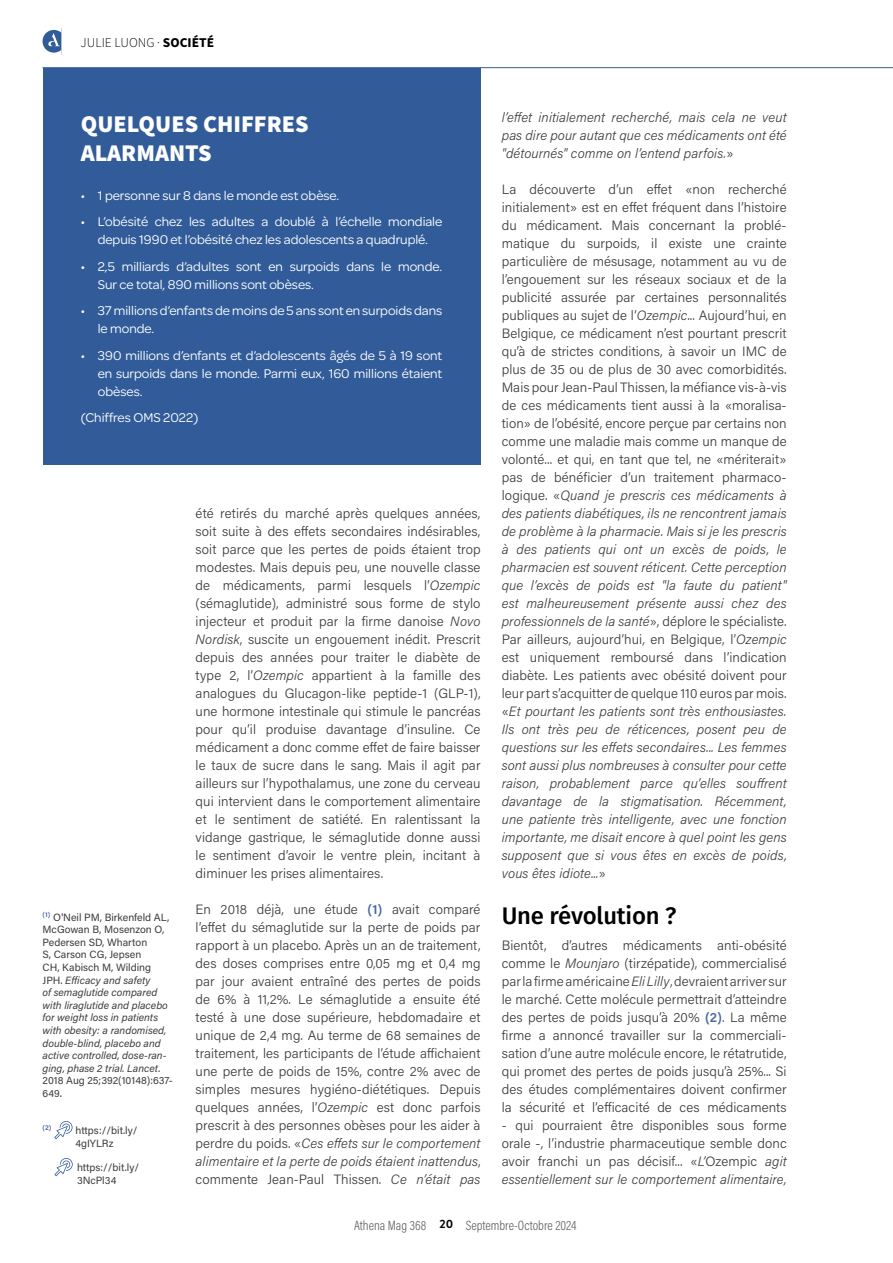
<style>
.page{position:relative;width:893px;height:1263px;background:#fff}
.page>*{position:absolute;margin:0;border:0;box-sizing:border-box;transform-origin:0 0}
.t1{font:900 24px/28.8px "Source Sans Pro";color:#fff}
.t2{font:500 24px "Fira Sans";letter-spacing:-.01em;color:#000}
.t3{font:300 13.5px/18px "Acumin Pro";letter-spacing:.005em;color:#3c3c3b;text-align:justify}
.t4{font:13.5px/18px "Omnes VF";color:#fff}
.t5{font:italic 300 13.5px/18px "Acumin Pro";letter-spacing:.005em;color:#3c3c3b;text-align:justify}
.t6{font:300 13.5px "Acumin Pro Cond";color:#646363}
.t7{font:300 13.5px "Source Sans Pro";color:#000}
.t8{font:italic 10.5px/12.6px "Acumin Pro";color:#3c3c3b}
.t9{font:10.5px/13.5px "Acumin Pro";color:#3c3c3b}
.s1{font-weight:700}
.s2{font-style:normal}
.s3{font-weight:500;font-style:normal}
.s4{font-style:italic}
.s5{font-weight:600;color:#4968a2}
</style>
<div class="page">
<div style="left:43px;top:68px;width:437px;height:396px;background:#325c99"></div>
<svg style="left:54px;top:1121px;width:19px;height:18px"></svg>
<svg style="left:55px;top:1158px;width:18px;height:18px"></svg>
<hr style="left:43px;top:67px;width:850px;height:1px;background:#325c99">
<svg style="left:43px;top:29px;width:18px;height:24px"></svg>
<p class="t7" style="left:81px;top:33px;width:135px">JULIE LUONG · <span class="s1">SOCIÉTÉ</span></p>
<h1 class="t1" style="left:81px;top:110px;width:229px">QUELQUES CHIFFRES<br>ALARMANTS</h1>
<p class="t4" style="left:81px;top:186px;width:260px">• 1 personne sur 8 dans le monde est obèse.</p>
<p class="t4" style="left:81px;top:212px;width:363px;text-align:center">• L’obésité chez les adultes a doublé à l’échelle mondiale depuis 1990 et l’obésité chez les adolescents a quadruplé.</p>
<p class="t4" style="left:98px;top:257px;width:346px;text-indent:-17px">• 2,5 milliards d’adultes sont en surpoids dans le monde.<br>Sur ce total, 890 millions sont obèses.</p>
<p class="t4" style="left:98px;top:301px;width:346px;text-indent:-17px">• 37 millions d’enfants de moins de 5 ans sont en surpoids dans le monde.</p>
<p class="t4" style="left:98px;top:346px;width:346px;text-align:justify;text-indent:-17px">• 390 millions d’enfants et d’adolescents âgés de 5 à 19 sont en surpoids dans le monde. Parmi eux, 160 millions étaient obèses.</p>
<p class="t4" style="left:81px;top:408px;width:119px">(Chiffres OMS 2022)</p>
<p class="t8" style="left:43px;top:910px;width:132px"><sup>(1)</sup> <span class="s2">O'Neil PM, Birkenfeld AL,<br>McGowan B, Mosenzon O,<br>Pedersen SD, Wharton<br>S, Carson CG, Jepsen<br>CH, Kabisch M, Wilding<br>JPH.</span> Efficacy and safety<br>of semaglutide compared with liraglutide and placebo for weight loss in patients with obesity: a randomised, double-blind, placebo and active controlled, dose-ran&shy;ging, phase 2 trial. Lancet<span class="s2">.<br>2018 Aug 25;392(10148):637-<br>649</span><span class="s3">.</span></p>
<p class="t9" style="left:76px;top:1123px;width:64px;text-indent:-33px"><sup>(2)</sup> https://bit.ly/<br>4gIYLRz</p>
<p class="t9" style="left:77px;top:1160px;width:64px">https://bit.ly/<br>3NcPl34</p>
<p class="t3" style="left:196px;top:504px;width:286px">été retirés du marché après quelques années, soit suite à des effets secondaires indésirables, soit parce que les pertes de poids étaient trop modestes. Mais depuis peu, une nouvelle classe de médicaments, parmi lesquels l’<span class="s4">Ozempic </span>(sémaglutide), administré sous forme de stylo injecteur et produit par la firme danoise <span class="s4">Novo Nordisk</span>, suscite un engouement inédit. Prescrit depuis des années pour traiter le diabète de type 2, l’<span class="s4">Ozempic</span> appartient à la famille des analogues du Glucagon-like peptide-1 (GLP-1), une hormone intestinale qui stimule le pancréas pour qu’il produise davantage d’insuline. Ce médicament a donc comme effet de faire baisser le taux de sucre dans le sang. Mais il agit par ailleurs sur l’hypothalamus, une zone du cerveau qui intervient dans le comportement alimentaire et le sentiment de satiété. En ralentissant la vidange gastrique, le sémaglutide donne aussi le sentiment d’avoir le ventre plein, incitant à diminuer les prises alimentaires.</p>
<p class="t3" style="left:196px;top:900px;width:286px">En 2018 déjà, une étude <span class="s5">(1)</span> avait comparé l’effet du sémaglutide sur la perte de poids par rapport à un placebo. Après un an de traitement, des doses comprises entre 0,05 mg et 0,4 mg par jour avaient entraîné des pertes de poids de 6% à 11,2%. Le sémaglutide a ensuite été testé à une dose supérieure, hebdomadaire et unique de 2,4 mg. Au terme de 68 semaines de traitement, les participants de l’étude affichaient une perte de poids de 15%, contre 2% avec de simples mesures hygiéno-diététiques. Depuis quelques années, l’<span class="s4">Ozempic</span> est donc parfois prescrit à des personnes obèses pour les aider à perdre du poids. «<span class="s4">Ces effets sur le comportement alimentaire et la perte de poids étaient inattendus</span>, commente Jean-Paul Thissen. <span class="s4">Ce n’était pas</span></p>
<p class="t5" style="left:502px;top:108px;width:286px">l’effet initialement recherché, mais cela ne veut pas dire pour autant que ces médicaments ont été "détournés" comme on l’entend parfois.<span class="s2">»</span></p>
<p class="t3" style="left:502px;top:180px;width:286px;text-align:left">La découverte d’un effet «non recherché initialement» est en effet fréquent dans l’histoire du médicament. Mais concernant la problé&shy;matique du surpoids, il existe une crainte particulière de mésusage, notamment au vu de l’engouement sur les réseaux sociaux et de la publicité assurée par certaines personnalités publiques au sujet de l’<span class="s4">Ozempic</span>... Aujourd’hui, en Belgique, ce médicament n’est pourtant prescrit qu’à de strictes conditions, à savoir un IMC de plus de 35 ou de plus de 30 avec comorbidités.<br>Mais pour Jean-Paul Thissen, la méfiance vis-à‑vis de ces médicaments tient aussi à la «moralisa&shy;tion» de l’obésité, encore perçue par certains non comme une maladie mais comme un manque de volonté... et qui, en tant que tel, ne «mériterait» pas de bénéficier d’un traitement pharmaco&shy;logique. «<span class="s4">Quand je prescris ces médicaments à des patients diabétiques, ils ne rencontrent jamais de problème à la pharmacie. Mais si je les prescris à des patients qui ont un excès de poids, le pharmacien est souvent réticent. Cette perception que l’excès de poids est "la faute du patient" est malheureusement présente aussi chez des professionnels de la santé</span>», déplore le spécialiste.<br>Par ailleurs, aujourd’hui, en Belgique, l’<span class="s4">Ozempic </span>est uniquement remboursé dans l’indication diabète. Les patients avec obésité doivent pour leur part s’acquitter de quelque 110 euros par mois. «<span class="s4">Et pourtant les patients sont très enthousiastes.<br>Ils ont très peu de réticences, posent peu de questions sur les effets secondaires... Les femmes sont aussi plus nombreuses à consulter pour cette raison, probablement parce qu’elles souffrent davantage de la stigmatisation. Récemment, une patiente très intelligente, avec une fonction importante, me disait encore à quel point les gens supposent que si vous êtes en excès de poids, vous êtes idiote...</span>»</p>
<h1 class="t2" style="left:502px;top:896px;width:176px">Une révolution ?</h1>
<p class="t3" style="left:502px;top:936px;width:286px">Bientôt, d’autres médicaments anti-obésité comme le <span class="s4">Mounjaro</span> (tirzépatide), commercialisé par la firme américaine <span class="s4">Eli Lilly</span>, devraient arriver sur le marché. Cette molécule permettrait d’atteindre des pertes de poids jusqu’à 20% <span class="s5">(2)</span>. La même firme a annoncé travailler sur la commerciali&shy;sation d’une autre molécule encore, le rétatrutide, qui promet des pertes de poids jusqu’à 25%... Si des études complémentaires doivent confirmer la sécurité et l’efficacité de ces médicaments</p>
<p class="t3" style="left:502px;top:1116px;width:286px">- qui pourraient être disponibles sous forme orale -, l’industrie pharmaceutique semble donc avoir franchi un pas décisif... «<span class="s4">L’</span>Ozempic <span class="s4">agit essentiellement sur le comportement alimentaire,</span></p>
<p class="t6" style="left:354px;top:1217px;width:224px">Athena Mag 368 <sup>20</sup> Septembre-Octobre 2024</p>
</div>
